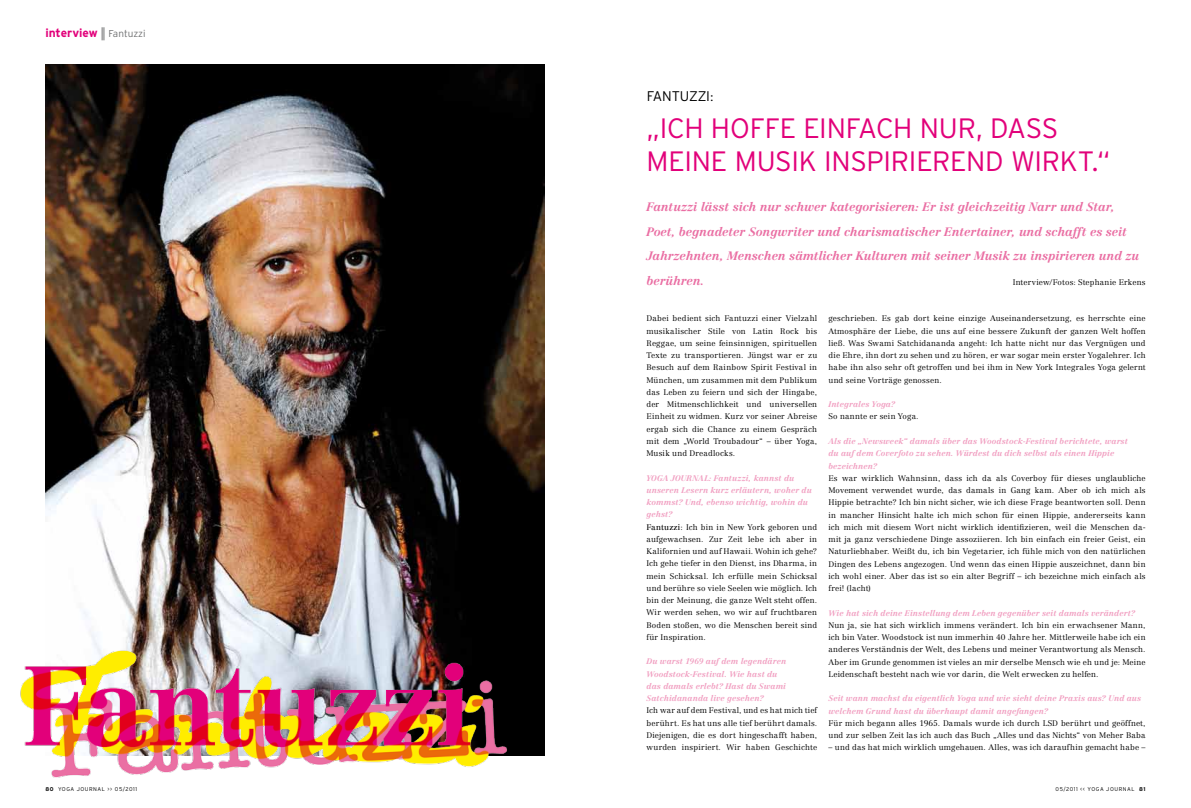
<style>
.page{position:relative;width:1191px;height:808px;background:#fff}
.page>*{position:absolute;margin:0;border:0;box-sizing:border-box;transform-origin:0 0}
.t1{font:300 28px/33px "Interstate";letter-spacing:-.015em;color:#e2007a}
.t2{font:300 14px "Interstate";letter-spacing:-.01em;color:#000}
.t3{font:italic 700 12px/24.5px "Centennial LT Std";letter-spacing:-.005em;color:#ea6ea3}
.t4{font:700 12px "Interstate";letter-spacing:-.005em;color:#e2007a}
.t5{font:300 8px/12.2px "Centennial LT Std";letter-spacing:.025em;color:#000;text-align:justify}
.t6{font:italic 700 8px/12.2px "Centennial LT Std";letter-spacing:.01em;color:#f19fc1}
.t7{font:300 5.5px "Interstate";letter-spacing:.1em;color:#000}
.s1{font-weight:300;font-size:10px;color:#707172}
.s2{font-family:"Centennial LT Std"}
.s3{font-weight:700;font-style:italic;color:#f19fc1}
.s4{font-weight:400}
.s5{font-weight:700}
</style>
<div class="page">
<svg style="left:102px;top:27px;width:3px;height:13px"></svg>
<img style="left:45px;top:64px;width:499px;height:455px">
<img style="left:20px;top:519px;width:525px;height:259px">
<h3 class="t4" style="left:45px;top:26px;width:102px">interview <span class="s1">FANTUZZI</span></h3>
<h2 class="t2" style="left:646px;top:88px;width:69px">FANTUZZI<span class="s2">:</span></h2>
<h1 class="t1" style="left:646px;top:111px;width:465px">„ICH HOFFE EI NFACH NUR, DASS<br>MEI NE MUSI K I NSPI RI EREND WI RKT.“</h1>
<p class="t3" style="left:646px;top:195px;width:494px">Fantuzzi lässt sich nur schwer kategorisieren: Er ist gleichzeitig Narr und Star, Poet, begnadeter Songwriter und charismatischer Entertainer, und schafft es seit Jahrzehnten, Menschen sämtlicher Kulturen mit seiner Musik zu inspirieren und zu berühren.</p>
<p class="t5" style="left:1012px;top:276px;width:134px">Interview/Fotos: Stephanie Erkens</p>
<p class="t5" style="left:828px;top:313px;width:319px">geschrieben. Es gab dort keine einzige Auseinandersetzung, es herrschte eine Atmosphäre der Liebe, die uns auf eine bessere Zukunft der ganzen Welt hoffen ließ. Was Swami Satchidananda angeht: Ich hatte nicht nur das Vergnügen und die Ehre, ihn dort zu sehen und zu hören, er war sogar mein erster Yogalehrer. Ich habe ihn also sehr oft getroffen und bei ihm in New York Integrales Yoga gelernt und seine Vorträge genossen.</p>
<p class="t6" style="left:828px;top:398px;width:68px">Integrales Yoga?</p>
<p class="t5" style="left:828px;top:411px;width:92px">So nannte er sein Yoga.</p>
<p class="t6" style="left:828px;top:435px;width:301px">Als die „Newsweek“ damals über das Woodstock-Festival berichtete, warst du auf dem Coverfoto zu sehen. Würdest du dich selbst als einen Hippie bezeichnen?</p>
<p class="t5" style="left:828px;top:472px;width:319px">Es war wirklich Wahnsinn, dass ich da als Coverboy für dieses unglaubliche Movement verwendet wurde, das damals in Gang kam. Aber ob ich mich als Hippie betrachte? Ich bin nicht sicher, wie ich diese Frage beantworten soll. Denn in mancher Hinsicht halte ich mich schon für einen Hippie, andererseits kann ich mich mit diesem Wort nicht wirklich identifizieren, weil die Menschen da&shy;mit ja ganz verschiedene Dinge assoziieren. Ich bin einfach ein freier Geist, ein Naturliebhaber. Weißt du, ich bin Vegetarier, ich fühle mich von den natürlichen Dingen des Lebens angezogen. Und wenn das einen Hippie auszeichnet, dann bin ich wohl einer. Aber das ist so ein alter Begriff – ich bezeichne mich einfach als frei! (lacht)</p>
<p class="t6" style="left:828px;top:606px;width:308px">Wie hat sich deine Einstellung dem Leben gegenüber seit damals verändert?</p>
<p class="t5" style="left:828px;top:619px;width:319px">Nun ja, sie hat sich wirklich immens verändert. Ich bin ein erwachsener Mann, ich bin Vater. Woodstock ist nun immerhin 40 Jahre her. Mittlerweile habe ich ein anderes Verständnis der Welt, des Lebens und meiner Verantwortung als Mensch.<br>Aber im Grunde genommen ist vieles an mir derselbe Mensch wie eh und je: Meine Leidenschaft besteht nach wie vor darin, die Welt erwecken zu helfen.</p>
<p class="t6" style="left:828px;top:692px;width:314px">Seit wann machst du eigentlich Yoga und wie sieht deine Praxis aus? Und aus welchem Grund hast du überhaupt damit angefangen?</p>
<p class="t5" style="left:828px;top:717px;width:318px">Für mich begann alles 1965. Damals wurde ich durch LSD berührt und geöffnet, und zur selben Zeit las ich auch das Buch „Alles und das Nichts“ von Meher Baba</p>
<p class="t5" style="left:828px;top:741px;width:319px">– und das hat mich wirklich umgehauen. Alles, was ich daraufhin gemacht habe –</p>
<p class="t5" style="left:646px;top:313px;width:172px">Dabei bedient sich Fantuzzi einer Vielzahl musikalischer Stile von Latin Rock bis Reggae, um seine feinsinnigen, spirituellen Texte zu transportieren. Jüngst war er zu Besuch auf dem Rainbow Spirit Festival in München, um zusammen mit dem Publikum das Leben zu feiern und sich der Hingabe, der Mitmenschlichkeit und universellen Einheit zu widmen. Kurz vor seiner Abreise ergab sich die Chance zu einem Gespräch mit dem „World Troubadour“ – über Yoga, Musik und Dreadlocks.</p>
<p class="t5" style="left:646px;top:472px;width:172px;text-align:left"><span class="s3">YOGA JOURNAL: Fantuzzi, kannst du unseren Lesern kurz erläutern, woher du kommst? Und, ebenso wichtig, wohin du gehst?<br></span><span class="s4">Fantuzzi</span>: Ich bin in New York geboren und aufgewachsen. Zur Zeit lebe ich aber in Kalifornien und auf Hawaii. Wohin ich gehe?<br>Ich gehe tiefer in den Dienst, ins Dharma, in mein Schicksal. Ich erfülle mein Schicksal und berühre so viele Seelen wie möglich. Ich bin der Meinung, die ganze Welt steht offen.<br>Wir werden sehen, wo wir auf fruchtbaren Boden stoßen, wo die Menschen bereit sind für Inspiration.</p>
<p class="t6" style="left:646px;top:655px;width:141px">Du warst 1969 auf dem legendären<br>Woodstock-Festival. Wie hast du das damals erlebt? Hast du Swami<br>Satchidananda live gesehen?</p>
<p class="t5" style="left:646px;top:705px;width:172px">Ich war auf dem Festival, und es hat mich tief berührt. Es hat uns alle tief berührt damals.<br>Diejenigen, die es dort hingeschafft haben, wurden inspiriert. Wir haben Geschichte</p>
<p class="t7" style="left:45px;top:786px;width:93px"><span class="s5">80</span> YOGA JOURNAL &gt;&gt; 05/2011</p>
<p class="t7" style="left:1055px;top:786px;width:91px">05/2011 &lt;&lt; YOGA JOURNAL <span class="s5">81</span></p>
</div>
